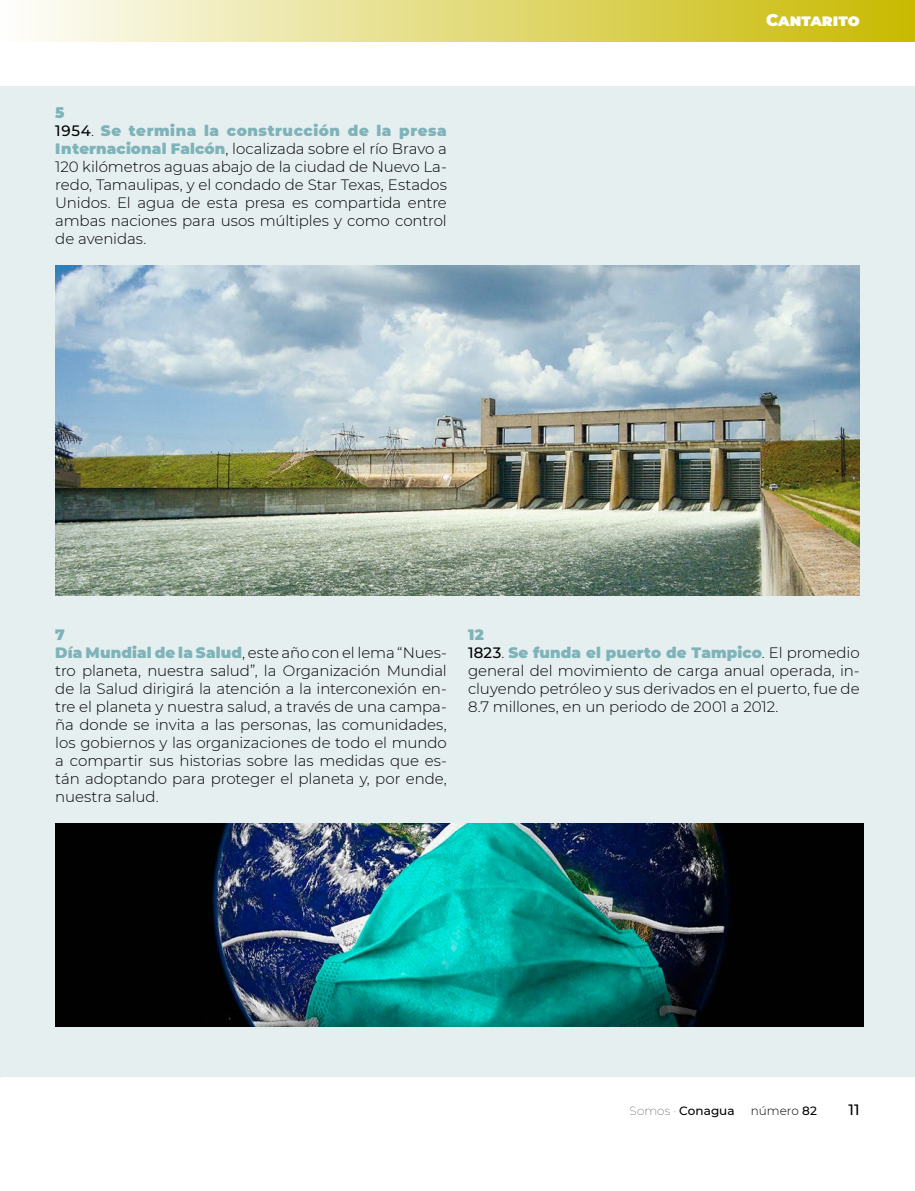
<style>
.page{position:relative;width:915px;height:1191px;background:#fff}
.page>*{position:absolute;margin:0;border:0;box-sizing:border-box;transform-origin:0 0}
.t1{font:900 16.5px "Montserrat";letter-spacing:.065em;color:#fff}
.t2{font:300 15px/18px "Montserrat";letter-spacing:-.005em;color:#000}
.t3{font:500 15px "Montserrat";color:#000}
.t4{font:500 12px "Montserrat";letter-spacing:.005em;color:#000}
.t5{font:300 12px "Montserrat";letter-spacing:-.005em;color:#000}
.s1{font-weight:900;color:#7eb3b9}
.s2{font-weight:500}
.s3{font-weight:100}
</style>
<div class="page">
<div style="left:0;top:87px;width:914px;height:990px;background:#e6eff0"></div>
<div style="left:0;top:0;width:914px;height:42px;background:linear-gradient(to right,#fefefd,#c9ba01)"></div>
<img style="left:55px;top:265px;width:804px;height:330px">
<img style="left:55px;top:823px;width:808px;height:203px">
<p class="t2" style="left:55px;top:103px;width:393px"><span class="s1">5<br></span><span class="s2">1954</span>. <span class="s1">Se termina la construcción de la presa Internacional Falcón</span>, localizada sobre el río Bravo a 120 kilómetros aguas abajo de la ciudad de Nuevo La&shy;redo, Tamaulipas, y el condado de Star Texas, Estados Unidos. El agua de esta presa es compartida entre ambas naciones para usos múltiples y como control de avenidas.</p>
<p class="t1" style="left:765px;top:8px;width:95px">Cantarito</p>
<p class="t2" style="left:55px;top:625px;width:393px"><span class="s1">7<br>Día Mundial de la Salud</span>, este año con el lema “Nues&shy;tro planeta, nuestra salud”, la Organización Mundial de la Salud dirigirá la atención a la interconexión en&shy;tre el planeta y nuestra salud, a través de una campa&shy;ña donde se invita a las personas, las comunidades, los gobiernos y las organizaciones de todo el mundo a compartir sus historias sobre las medidas que es&shy;tán adoptando para proteger el planeta y, por ende, nuestra salud.</p>
<p class="t2" style="left:468px;top:625px;width:393px"><span class="s1">12<br></span><span class="s2">1823</span>. <span class="s1">Se funda el puerto de Tampico</span>. El promedio general del movimiento de carga anual operada, in&shy;cluyendo petróleo y sus derivados en el puerto, fue de 8.7 millones, en un periodo de 2001 a 2012.</p>
<p class="t4" style="left:629px;top:1102px;width:106px"><span class="s3">Somos ·</span> Conagua</p>
<p class="t5" style="left:750px;top:1102px;width:68px">número <span class="s2">82</span></p>
<p class="t3" style="left:848px;top:1098px;width:13px">11</p>
</div>
